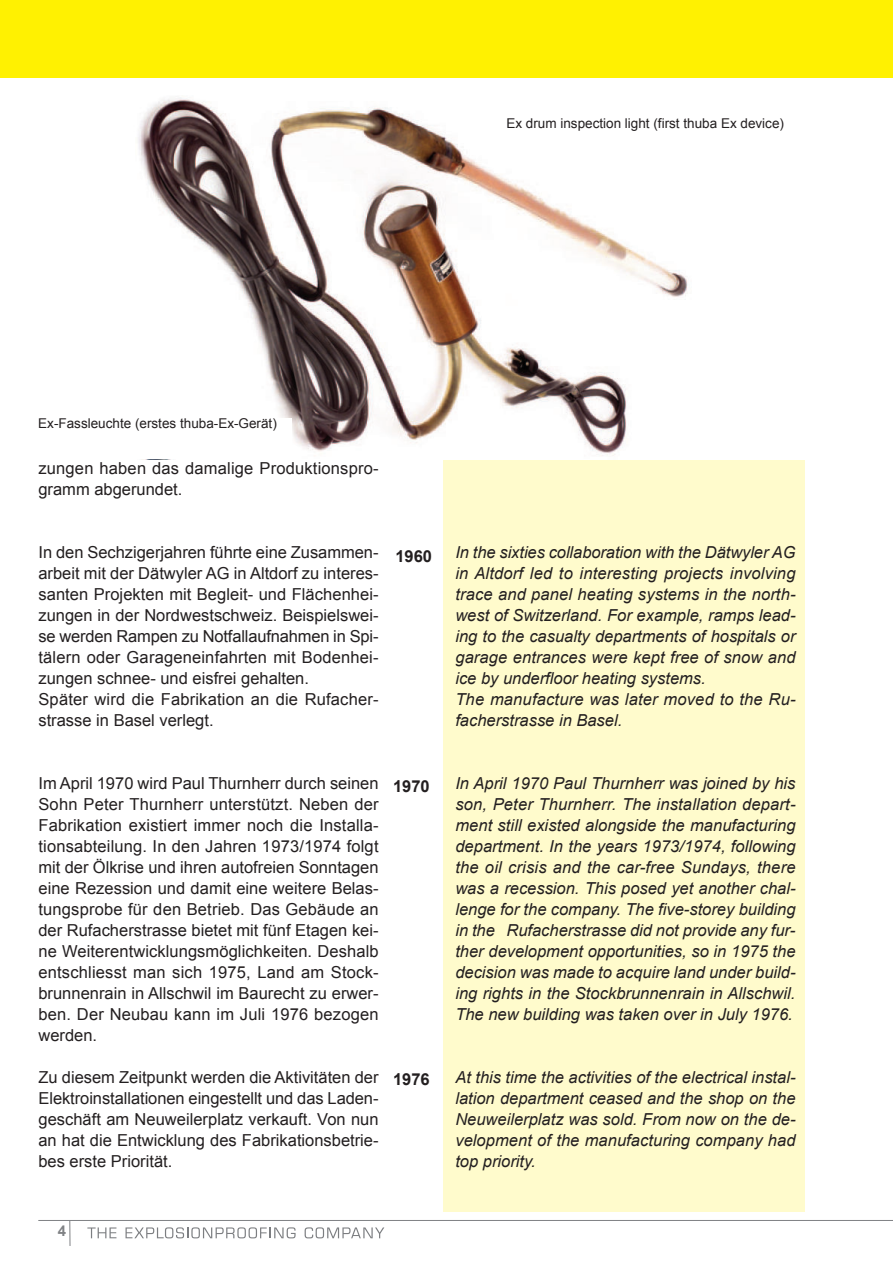
<style>
.page{position:relative;width:893px;height:1263px;background:#fff}
.page>*{position:absolute;margin:0;border:0;box-sizing:border-box;transform-origin:0 0}
.t1{font:16.5px/21px "Arial";color:#231f20}
.t2{font:italic 16.5px/21px "Arial";color:#231f20;text-align:justify}
.t3{font:700 16.5px "Arial";color:#231f20}
.t4{font:700 15px "Arial";color:#808285}
.t5{font:13.5px "Arial";color:#231f20}
</style>
<div class="page">
<div style="left:443px;top:89px;width:361px;height:1122px;background:#fffbcc"></div>
<div style="left:0;top:0;width:893px;height:78px;background:#fff101"></div>
<svg style="left:70px;top:1221px;width:1px;height:25px"></svg>
<hr style="left:38px;top:1220px;width:855px;height:1px;background:#808285">
<svg style="left:87px;top:1227px;width:29px;height:11px"></svg>
<svg style="left:126px;top:1227px;width:170px;height:11px"></svg>
<svg style="left:305px;top:1227px;width:79px;height:11px"></svg>
<div style="left:38px;top:78px;width:773px;height:381px;background:#fff"></div>
<img style="left:138px;top:97px;width:550px;height:359px">
<div style="left:38px;top:418px;width:254px;height:41px;background:#fff"></div>
<p class="t5" style="left:506px;top:118px;width:279px">Ex drum inspection light (first thuba Ex device)</p>
<p class="t5" style="left:38px;top:418px;width:240px">Ex-Fassleuchte (erstes thuba-Ex-Gerät)</p>
<p class="t1" style="left:38px;top:459px;width:342px">zungen haben das damalige Produktionspro&shy;gramm abgerundet.</p>
<p class="t1" style="left:38px;top:543px;width:342px">In den Sechzigerjahren führte eine Zusammen&shy;arbeit mit der Dätwyler AG in Altdorf zu interes&shy;santen Projekten mit Begleit- und Flächenhei&shy;zungen in der Nordwestschweiz. Beispielswei&shy;se werden Rampen zu Notfallaufnahmen in Spi&shy;tälern oder Garageneinfahrten mit Bodenhei&shy;zungen schnee- und eisfrei gehalten.<br>Später wird die Fabrikation an die Rufacher&shy;strasse in Basel verlegt.</p>
<p class="t3" style="left:395px;top:550px;width:38px">1960</p>
<p class="t1" style="left:38px;top:774px;width:342px;text-align:justify">Im April 1970 wird Paul Thurnherr durch seinen Sohn Peter Thurnherr unterstützt. Neben der Fabrikation existiert immer noch die Installa - tionsabteilung. In den Jahren 1973/1974 folgt mit der Ölkrise und ihren autofreien Sonntagen eine Rezession und damit eine weitere Belas&shy;tungsprobe für den Betrieb. Das Gebäude an der Rufacherstrasse bietet mit fünf Etagen kei&shy;ne Weiterentwicklungsmöglichkeiten. Deshalb entschliesst man sich 1975, Land am Stock&shy;brunnenrain in Allschwil im Baurecht zu erwer&shy;ben. Der Neubau kann im Juli 1976 bezogen werden.</p>
<p class="t1" style="left:38px;top:1068px;width:342px;text-align:justify">Zu diesem Zeitpunkt werden die Aktivitäten der Elektroinstallationen eingestellt und das Laden&shy;geschäft am Neuweilerplatz verkauft. Von nun an hat die Entwicklung des Fabrikationsbetrie&shy;bes erste Priorität.</p>
<p class="t3" style="left:393px;top:779px;width:38px">1970</p>
<p class="t3" style="left:393px;top:1073px;width:38px">1976</p>
<p class="t4" style="left:58px;top:1225px;width:10px">4</p>
<p class="t2" style="left:455px;top:543px;width:342px;text-align:left">In the sixties collaboration with the Dätwyler AG in Altdorf led to interesting projects involving trace and panel heating systems in the north&shy;west of Switzerland. For example, ramps lead&shy;ing to the casualty departments of hospitals or garage entrances were kept free of snow and ice by underfloor heating systems.<br>The manufacture was later moved to the Ru&shy;facherstrasse in Basel.</p>
<p class="t2" style="left:455px;top:774px;width:342px">In April 1970 Paul Thurnherr was joined by his son, Peter Thurnherr. The installation depart&shy;ment still existed alongside the manufacturing department. In the years 1973/1974, following the oil crisis and the car-free Sundays, there was a recession. This posed yet another chal&shy;lenge for the company. The five-storey building in the Rufacherstrasse did not provide any fur&shy;ther development opportunities, so in 1975 the decision was made to acquire land under build&shy;ing rights in the Stockbrunnenrain in Allschwil.<br>The new building was taken over in July 1976.</p>
<p class="t2" style="left:455px;top:1068px;width:342px">At this time the activities of the electrical instal&shy;lation department ceased and the shop on the Neuweilerplatz was sold. From now on the de&shy;velopment of the manufacturing company had top priority.</p>
</div>
